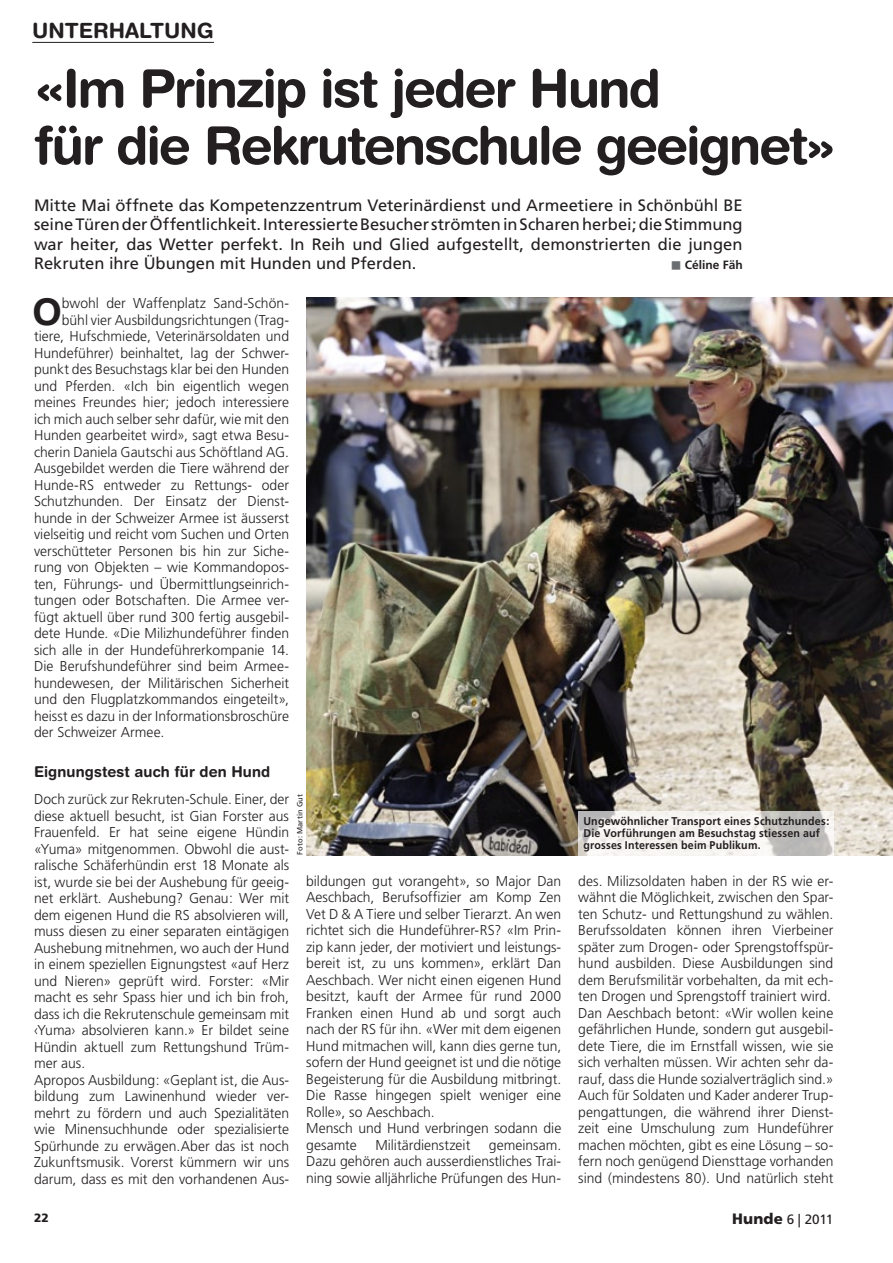
<style>
.page{position:relative;width:893px;height:1263px;background:#fff}
.page>*{position:absolute;margin:0;border:0;box-sizing:border-box;transform-origin:0 0}
.t1{font:700 52.5px/57px "Helvetica Rounded";letter-spacing:-.035em;color:#231f20}
.t2{font:700 36.75px "Helvetica Rounded";color:#231f20}
.t3{font:700 21px "Helvetica Rounded";color:#231f20}
.t4{font:16.5px/19.5px "Frutiger";color:#231f20;text-align:justify}
.t5{font:700 15px "Helvetica Rounded";letter-spacing:.01em;color:#231f20}
.t6{font:300 14.25px/16.5px "Frutiger";color:#231f20}
.t7{font:13.5px "Frutiger";color:#231f20}
.t8{font:700 12px "Frutiger";color:#231f20}
.t9{font:900 12px "Frutiger";color:#231f20}
.t10{font:700 11.25px/12px "Frutiger";letter-spacing:.015em;color:#231f20;scale:.95 1}
.t11{font:7.5px "Frutiger";letter-spacing:.02em;color:#231f20}
.s1{font-family:"Universal Newswith Comm Pi";font-weight:400;font-size:10.5px;color:#6c6d70}
.s2{font-weight:900;font-size:15px}
</style>
<div class="page">
<hr style="left:32px;top:42px;width:182px;height:1px;background:#231f20">
<img style="left:306px;top:297px;width:587px;height:558px">
<svg style="left:578px;top:811px;width:255px;height:45px;fill:#f5f3ef"></svg>
<h3 class="t3" style="left:32px;top:18px;width:183px">unterhaltung</h3>
<h1 class="t1" style="left:34px;top:59px;width:804px">«Im Prinzip ist jeder H und<br>für die Rekrutenschule geeignet»</h1>
<p class="t4" style="left:34px;top:195px;width:710px">Mitte Mai öffnete das Kompetenzzentrum Veterinärdienst und Armeetiere in Schönbühl BE seine Türen der Öffentlichkeit. Interessierte Besucher strömten in Scharen herbei; die Stimmung war heiter, das Wetter perfekt. In Reih und Glied aufgestellt, demonstrierten die jungen Rekruten ihre Übungen mit Hunden und Pferden.</p>
<p class="t8" style="left:671px;top:258px;width:73px"><span class="s1">m</span> Céline Fäh</p>
<h2 class="t2" style="left:32px;top:289px;width:31px">O</h2>
<p class="t6" style="left:62px;top:295px;width:229px">bwohl der Waffenplatz Sand-Schön-</p>
<p class="t6" style="left:62px;top:312px;width:229px">bühl vier Ausbildungsrichtungen (Trag-</p>
<p class="t6" style="left:34px;top:328px;width:257px">tiere, Hufschmiede, Veterinärsoldaten und</p>
<p class="t6" style="left:34px;top:345px;width:257px">Hundeführer) beinhaltet, lag der Schwer-</p>
<p class="t6" style="left:34px;top:361px;width:257px">punkt des Besuchstags klar bei den Hunden</p>
<p class="t6" style="left:34px;top:378px;width:257px">und Pferden. «Ich bin eigentlich wegen</p>
<p class="t6" style="left:34px;top:394px;width:257px">meines Freundes hier; jedoch interessiere</p>
<p class="t6" style="left:34px;top:411px;width:257px">ich mich auch selber sehr dafür, wie mit den</p>
<p class="t6" style="left:34px;top:427px;width:257px">Hunden gearbeitet wird», sagt etwa Besu-</p>
<p class="t6" style="left:34px;top:444px;width:257px">cherin Daniela Gautschi aus Schöftland AG.</p>
<p class="t6" style="left:34px;top:460px;width:257px">Ausgebildet werden die Tiere während der</p>
<p class="t6" style="left:34px;top:477px;width:257px">Hunde-RS entweder zu Rettungs- oder</p>
<p class="t6" style="left:34px;top:493px;width:257px">Schutzhunden. Der Einsatz der Dienst-</p>
<p class="t6" style="left:34px;top:510px;width:257px">hunde in der Schweizer Armee ist äusserst</p>
<p class="t6" style="left:34px;top:526px;width:257px">vielseitig und reicht vom Suchen und Orten</p>
<p class="t6" style="left:34px;top:543px;width:257px">verschütteter Personen bis hin zur Siche-</p>
<p class="t6" style="left:34px;top:559px;width:257px">rung von Objekten – wie Kommandopos-</p>
<p class="t6" style="left:34px;top:576px;width:257px">ten, Führungs- und Übermittlungseinrich-</p>
<p class="t6" style="left:34px;top:592px;width:257px">tungen oder Botschaften. Die Armee ver-</p>
<p class="t6" style="left:34px;top:609px;width:257px">fügt aktuell über rund 300 fertig ausgebil-</p>
<p class="t6" style="left:34px;top:625px;width:257px">dete Hunde. «Die Milizhundeführer finden</p>
<p class="t6" style="left:34px;top:642px;width:257px">sich alle in der Hundeführerkompanie 14.</p>
<p class="t6" style="left:34px;top:658px;width:257px">Die Berufshundeführer sind beim Armee-</p>
<p class="t6" style="left:34px;top:675px;width:257px">hundewesen, der Militärischen Sicherheit</p>
<p class="t6" style="left:34px;top:691px;width:257px">und den Flugplatzkommandos eingeteilt»,</p>
<p class="t6" style="left:34px;top:708px;width:257px">heisst es dazu in der Informationsbroschüre</p>
<p class="t6" style="left:34px;top:724px;width:132px">der Schweizer Armee.</p>
<p class="t5" style="left:34px;top:762px;width:238px">Eignungstest auch für den Hund</p>
<p class="t6" style="left:34px;top:791px;width:257px">Doch zurück zur Rekruten-Schule. Einer, der diese aktuell besucht, ist Gian Forster aus Frauenfeld. Er hat seine eigene Hündin «Yuma» mitgenommen. Obwohl die aust&shy;ralische Schäferhündin erst 18 Monate als ist, wurde sie bei der Aushebung für geeig&shy;net erklärt. Aushebung? Genau: Wer mit dem eigenen Hund die RS absolvieren will, muss diesen zu einer separaten eintägigen Aushebung mitnehmen, wo auch der Hund in einem speziellen Eignungstest «auf Herz und Nieren» geprüft wird. Forster: «Mir macht es sehr Spass hier und ich bin froh, dass ich die Rekrutenschule gemeinsam mit ‹Yuma› absolvieren kann.» Er bildet seine Hündin aktuell zum Rettungshund Trüm&shy;mer aus.<br>Apropos Ausbildung: «Geplant ist, die Aus&shy;bildung zum Lawinenhund wieder ver&shy;mehrt zu fördern und auch Spezialitäten wie Minensuchhunde oder spezialisierte Spürhunde zu erwägen.Aber das ist noch Zukunftsmusik. Vorerst kümmern wir uns darum, dass es mit den vorhandenen Aus-</p>
<p class="t11" style="left:296px;top:855px;width:62px;rotate:-90deg">Foto: Martin Gut</p>
<p class="t6" style="left:306px;top:873px;width:257px">bildungen gut vorangeht», so Major Dan Aeschbach, Berufsoffizier am Komp Zen Vet D &amp; A Tiere und selber Tierarzt. An wen richtet sich die Hundeführer-RS? «Im Prin&shy;zip kann jeder, der motiviert und leistungs&shy;bereit ist, zu uns kommen», erklärt Dan Aeschbach. Wer nicht einen eigenen Hund besitzt, kauft der Armee für rund 2000<br>Franken einen Hund ab und sorgt auch nach der RS für ihn. «Wer mit dem eigenen Hund mitmachen will, kann dies gerne tun, sofern der Hund geeignet ist und die nötige Begeisterung für die Ausbildung mitbringt.<br>Die Rasse hingegen spielt weniger eine Rolle», so Aeschbach.<br>Mensch und Hund verbringen sodann die gesamte</p>
<p class="t6" style="left:375px;top:1137px;width:96px">Militärdienstzeit</p>
<p class="t6" style="left:306px;top:1137px;width:257px;text-align:justify;text-indent:183px">gemeinsam.<br>Dazu gehören auch ausserdienstliches Trai&shy;ning sowie alljährliche Prüfungen des Hun-</p>
<p class="t10" style="left:583px;top:815px;width:260px">Ungewöhnlicher Transport eines Schutzhundes:<br>Die Vorführungen am Besuchstag stiessen auf grosses Interessen beim Publikum.</p>
<p class="t6" style="left:578px;top:873px;width:257px">des. Milizsoldaten haben in der RS wie er&shy;wähnt die Möglichkeit, zwischen den Spar&shy;ten Schutz- und Rettungshund zu wählen.<br>Berufssoldaten können ihren Vierbeiner später zum Drogen- oder Sprengstoffspür&shy;hund ausbilden. Diese Ausbildungen sind dem Berufsmilitär vorbehalten, da mit ech&shy;ten Drogen und Sprengstoff trainiert wird.<br>Dan Aeschbach betont: «Wir wollen keine gefährlichen Hunde, sondern gut ausgebil&shy;dete Tiere, die im Ernstfall wissen, wie sie sich verhalten müssen. Wir achten sehr da&shy;rauf, dass die Hunde sozialverträglich sind.» Auch für Soldaten und Kader anderer Trup&shy;pengattungen, die während ihrer Dienst&shy;zeit eine Umschulung zum Hundeführer machen möchten, gibt es eine Lösung – so&shy;fern noch genügend Diensttage vorhanden sind (mindestens 80). Und natürlich steht</p>
<p class="t9" style="left:34px;top:1210px;width:16px">22</p>
<p class="t7" style="left:732px;top:1212px;width:103px"><span class="s2">Hunde</span> 6 | 2011</p>
</div>
